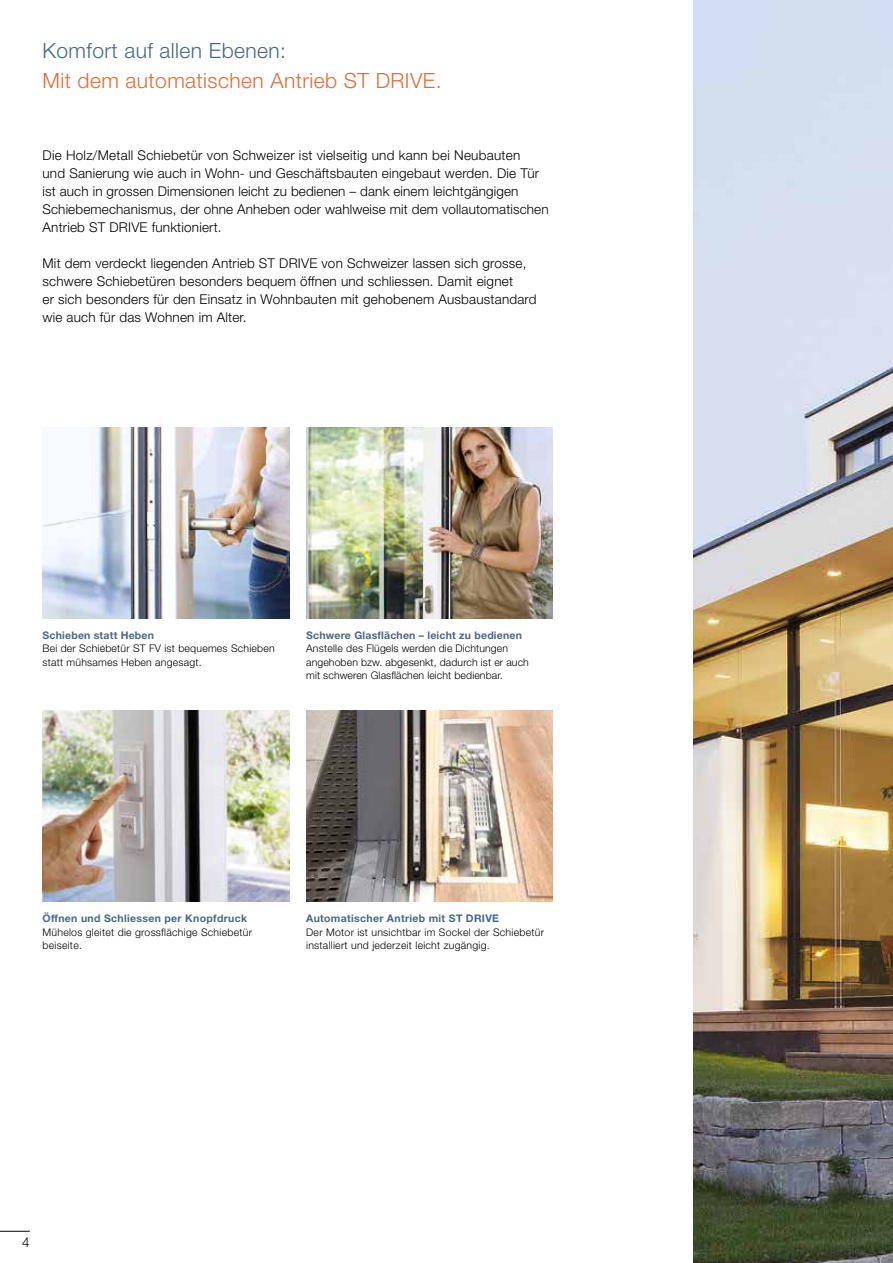
<style>
.page{position:relative;width:893px;height:1263px;background:#fff}
.page>*{position:absolute;margin:0;border:0;box-sizing:border-box;transform-origin:0 0}
.t1{font:300 21px "Helvetica Neue LT Std";letter-spacing:.02em;color:#df6d36}
.t2{font:300 21px "Helvetica Neue LT Std";letter-spacing:.02em;color:#476886}
.t3{font:300 13.5px/18px "Helvetica Neue LT Std";letter-spacing:.015em;color:#000}
.t4{font:300 10.5px/13.5px "Helvetica Neue LT Std";letter-spacing:.02em;color:#000}
.t5{font:700 10.5px "Helvetica Neue LT Std";letter-spacing:.03em;color:#476886}
</style>
<div class="page">
<img style="left:43px;top:427px;width:246px;height:192px">
<img style="left:306px;top:427px;width:247px;height:192px">
<img style="left:693px;top:0;width:200px;height:1263px">
<img style="left:43px;top:710px;width:246px;height:192px">
<img style="left:306px;top:710px;width:247px;height:192px">
<hr style="left:0;top:1231px;width:30px;height:1px;background:#000">
<h1 class="t2" style="left:43px;top:37px;width:245px">Komfort auf allen Ebenen:</h1>
<h1 class="t1" style="left:43px;top:67px;width:401px">Mit dem automatischen Antrieb ST DRIVE.</h1>
<p class="t3" style="left:43px;top:146px;width:508px">Die Holz/Metall Schiebetür von Schweizer ist vielseitig und kann bei Neubauten<br>und Sanierung wie auch in Wohn- und Geschäftsbauten eingebaut werden. Die Tür ist auch in grossen Dimensionen leicht zu bedienen – dank einem leichtgängigen Schiebemechanismus, der ohne Anheben oder wahlweise mit dem vollautomatischen Antrieb ST DRIVE funktioniert.</p>
<p class="t3" style="left:43px;top:254px;width:496px">Mit dem verdeckt liegenden Antrieb ST DRIVE von Schweizer lassen sich grosse, schwere Schiebetüren besonders bequem öffnen und schliessen. Damit eignet<br>er sich besonders für den Einsatz in Wohnbauten mit gehobenem Ausbaustandard wie auch für das Wohnen im Alter.</p>
<p class="t5" style="left:43px;top:628px;width:113px">Schieben statt Heben</p>
<p class="t4" style="left:43px;top:641px;width:234px">Bei der Schiebetür ST FV ist bequemes Schieben statt mühsames Heben angesagt.</p>
<p class="t5" style="left:306px;top:628px;width:217px">Schwere Glasflächen – leicht zu bedienen</p>
<p class="t4" style="left:306px;top:641px;width:224px">Anstelle des Flügels werden die Dichtungen angehoben bzw. abgesenkt, dadurch ist er auch mit schweren Glasflächen leicht bedienbar.</p>
<p class="t5" style="left:43px;top:912px;width:206px">Öffnen und Schliessen per Knopfdruck</p>
<p class="t4" style="left:43px;top:925px;width:211px">Mühelos gleitet die grossflächige Schiebetür beiseite.</p>
<p class="t5" style="left:306px;top:912px;width:194px">Automatischer Antrieb mit ST DRIVE</p>
<p class="t4" style="left:306px;top:925px;width:239px">Der Motor ist unsichtbar im Sockel der Schiebetür installiert und jederzeit leicht zugängig.</p>
<p class="t3" style="left:22px;top:1233px;width:9px">4</p>
</div>
